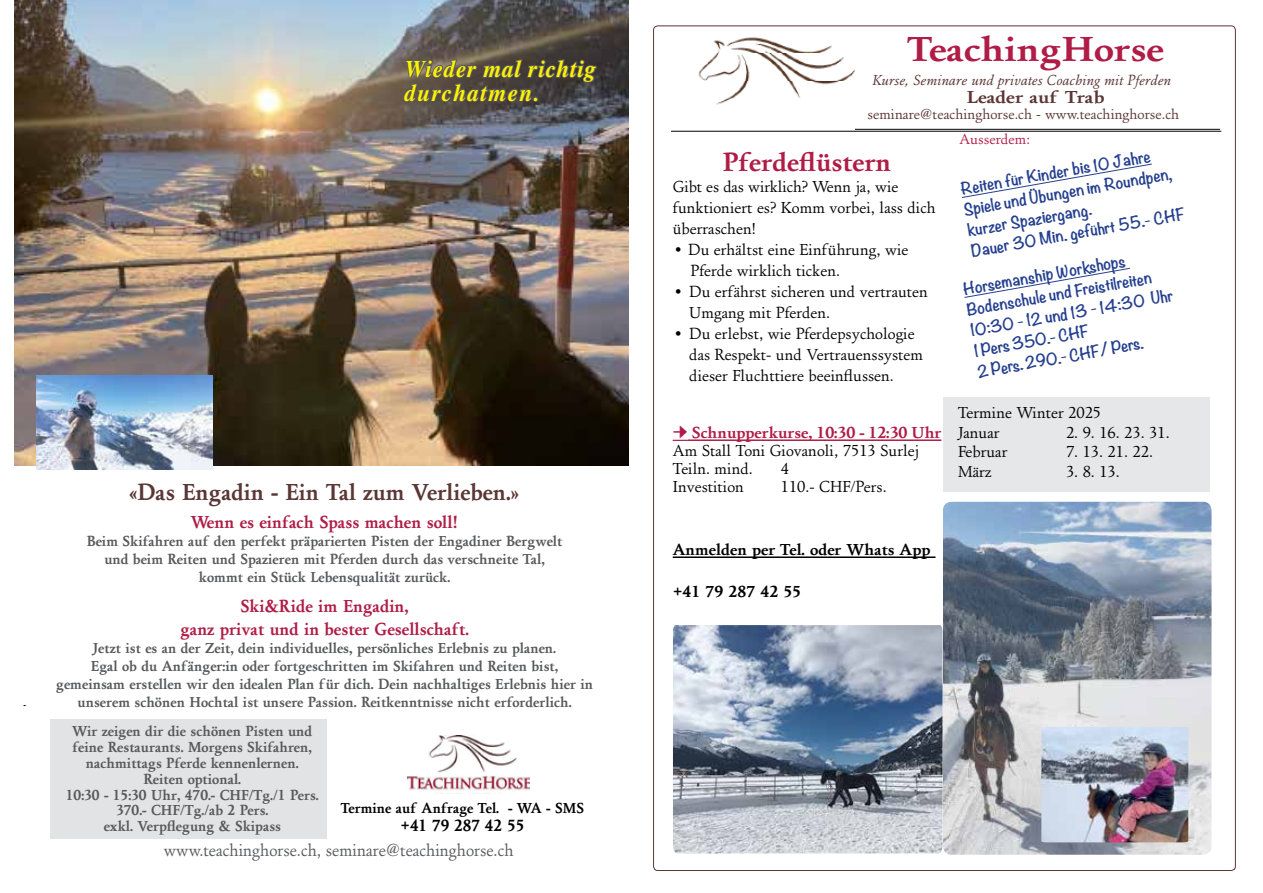
<style>
.page{position:relative;width:1263px;height:893px;background:#fff}
.page>*{position:absolute;margin:0;border:0;box-sizing:border-box;transform-origin:0 0}
.t1{font:700 36px "Foundry Old Style";color:#b01c46;scale:1.1 1}
.t2{font:700 27px "Foundry Old Style";color:#b01c46}
.t3{font:700 24px "Foundry Old Style";color:#5a3635;scale:.95 1}
.t4{font:italic 700 24px/23.7px "STIX General";letter-spacing:.04em;color:#fff200;scale:.95 1}
.t5{font:700 18px/22.5px "Foundry Old Style";color:#b01c46;text-align:center;scale:.95 1}
.t6{font:18px "Foundry Old Style";color:#58595b;scale:.95 1}
.t7{font:700 18px "Foundry Old Style";color:#5a3635;scale:1.1 1}
.t8{font:700 16.8px "Foundry Old Style";color:#000;scale:.95 1}
.t9{font:16.5px/21px "Foundry Old Style";color:#000}
.t10{font:700 16.5px "Foundry Old Style";color:#000}
.t11{font:700 15px/15.8px "Foundry Old Style";color:#58595b;text-align:center;scale:.95 1}
.t12{font:700 15px/21px "Noteworthy";color:#25408f}
.t13{font:15px "Foundry Old Style";color:#5a3635}
.t14{font:italic 15px "Foundry Old Style";color:#5a3635}
.t15{font:700 15px "Foundry Old Style";color:#000;scale:.95 1}
.t16{font:15px "Foundry Old Style";color:#b01c46}
.s1{font-family:"Minion Pro";font-weight:700;font-size:24px;color:#b01c46}
.s2{font-weight:700;color:#b01c46}
</style>
<div class="page">
<div style="left:50px;top:719px;width:277px;height:120px;background:#e2e3e4"></div>
<img style="left:407px;top:736px;width:122px;height:55px">
<img style="left:14px;top:0;width:614px;height:465px">
<img style="left:36px;top:376px;width:177px;height:93px">
<svg style="left:402px;top:28px;width:196px;height:86px;background:#56514c"></svg>
<hr style="left:670px;top:129px;width:550px;height:1px;background:#000">
<svg style="left:673px;top:440px;width:15px;height:1px"></svg>
<hr style="left:688px;top:439px;width:253px;height:2px;background:#b01c46">
<hr style="left:673px;top:556px;width:262px;height:2px;background:#000">
<img style="left:670px;top:37px;width:185px;height:94px">
<hr style="left:671px;top:131px;width:550px;height:1px;background:#000">
<img style="left:673px;top:625px;width:269px;height:228px">
<img style="left:943px;top:502px;width:268px;height:353px">
<svg style="left:962px;top:164px;width:190px;height:34px"></svg>
<svg style="left:964px;top:268px;width:166px;height:30px"></svg>
<img style="left:1041px;top:727px;width:147px;height:115px">
<div style="left:943px;top:397px;width:267px;height:95px;background:#e6e7e8"></div>
<h3 class="t4" style="left:405px;top:57px;width:203px">Wieder mal richtig durchatmen.</h3>
<h3 class="t3" style="left:129px;top:478px;width:412px">«Das Engadin - Ein Tal zum Verlieben.»</h3>
<p class="t5" style="left:191px;top:511px;width:283px">Wenn es einfach Spass machen soll!</p>
<p class="t11" style="left:87px;top:532px;width:502px;line-height:18px">Beim Skifahren auf den perfekt präparierten Pisten der Engadiner Bergwelt und beim Reiten und Spazieren mit Pferden durch das verschneite Tal, kommt ein Stück Lebensqualität zurück.</p>
<p class="t5" style="left:180px;top:595px;width:305px">Ski&amp;Ride im Engadin,<br>ganz privat und in bester Gesellschaft.</p>
<p class="t11" style="left:56px;top:639px;width:567px;line-height:18px">Jetzt ist es an der Zeit, dein individuelles, persönliches Erlebnis zu planen.<br>Egal ob du Anfänger:in oder fortgeschritten im Skifahren und Reiten bist, gemeinsam erstellen wir den idealen Plan für dich. Dein nachhaltiges Erlebnis hier in unserem schönen Hochtal ist unsere Passion. Reitkenntnisse nicht erforderlich.</p>
<p class="t11" style="left:66px;top:724px;width:268px">Wir zeigen dir die schönen Pisten und feine Restaurants. Morgens Skifahren, nachmittags Pferde kennenlernen.<br>Reiten optional.<br>10:30 - 15:30 Uhr, 470.- CHF/Tg./1 Pers.<br>370.- CHF/Tg./ab 2 Pers.<br>exkl. Verpflegung &amp; Skipass</p>
<p class="t15" style="left:341px;top:799px;width:258px">Termine auf Anfrage Tel. - WA - SMS</p>
<p class="t8" style="left:400px;top:815px;width:132px">+41 79 287 42 55</p>
<p class="t6" style="left:164px;top:839px;width:370px">www.teachinghorse.ch, seminare@teachinghorse.ch</p>
<h1 class="t1" style="left:907px;top:28px;width:235px">TeachingHorse</h1>
<p class="t7" style="left:967px;top:87px;width:127px">Leader auf Trab</p>
<p class="t13" style="left:867px;top:105px;width:313px">seminare@teachinghorse.ch - www.teachinghorse.ch</p>
<p class="t14" style="left:872px;top:71px;width:300px">Kurse, Seminare und privates Coaching mit Pferden</p>
<h2 class="t2" style="left:723px;top:146px;width:170px">Pferdeflüstern</h2>
<p class="t9" style="left:673px;top:176px;width:264px">Gibt es das wirklich? Wenn ja, wie funktioniert es? Komm vorbei, lass dich überraschen!</p>
<p class="t9" style="left:691px;top:239px;width:219px;text-indent:-18px">• Du erhältst eine Einführung, wie<br>Pferde wirklich ticken.</p>
<p class="t9" style="left:689px;top:281px;width:240px;text-indent:-16px">• Du erfährst sicheren und vertrauten<br>Umgang mit Pferden.</p>
<p class="t9" style="left:689px;top:323px;width:235px;text-indent:-16px">• Du erlebst, wie Pferdepsychologie das Respekt- und Vertrauenssystem dieser Fluchttiere beeinflussen.</p>
<p class="t9" style="left:673px;top:424px;width:270px;line-height:18px"><span class="s1">→</span> <span class="s2">Schnupperkurse, 10:30 - 12:30 Uhr<br></span>Am Stall Toni Giovanoli, 7513 Surlej<br>Teiln. mind.</p>
<p class="t9" style="left:781px;top:458px;width:10px">4</p>
<p class="t9" style="left:673px;top:476px;width:73px">Investition</p>
<p class="t9" style="left:781px;top:476px;width:107px">110.- CHF/Pers.</p>
<p class="t16" style="left:959px;top:130px;width:72px">Ausserdem:</p>
<p class="t12" style="left:959px;top:178px;width:218px;rotate:-10deg">Reiten für Kinder bis 10 Jahre<br>Spiele und Übungen im Roundpen, kurzer Spaziergang.<br>Dauer 30 Min. geführt 55.- CHF</p>
<p class="t12" style="left:961px;top:278px;width:207px;rotate:-10deg">Horsemanship Workshops<br>Bodenschule und Freistilreiten<br>10:30 - 12 und 13 - 14:30 Uhr<br>1 Pers 350.- CHF<br>2 Pers. 290.- CHF/ Pers.</p>
<p class="t9" style="left:958px;top:402px;width:145px;line-height:19.8px">Termine Winter 2025<br>Januar</p>
<p class="t9" style="left:1066px;top:422px;width:105px">2. 9. 16. 23. 31.</p>
<p class="t9" style="left:958px;top:441px;width:51px">Februar</p>
<p class="t9" style="left:1066px;top:441px;width:88px">7. 13. 21. 22.</p>
<p class="t9" style="left:958px;top:461px;width:35px">März</p>
<p class="t9" style="left:1066px;top:461px;width:55px">3. 8. 13.</p>
<p class="t10" style="left:673px;top:540px;width:259px">Anmelden per Tel. oder Whats App</p>
<p class="t10" style="left:673px;top:582px;width:130px">+41 79 287 42 55</p>
</div>
